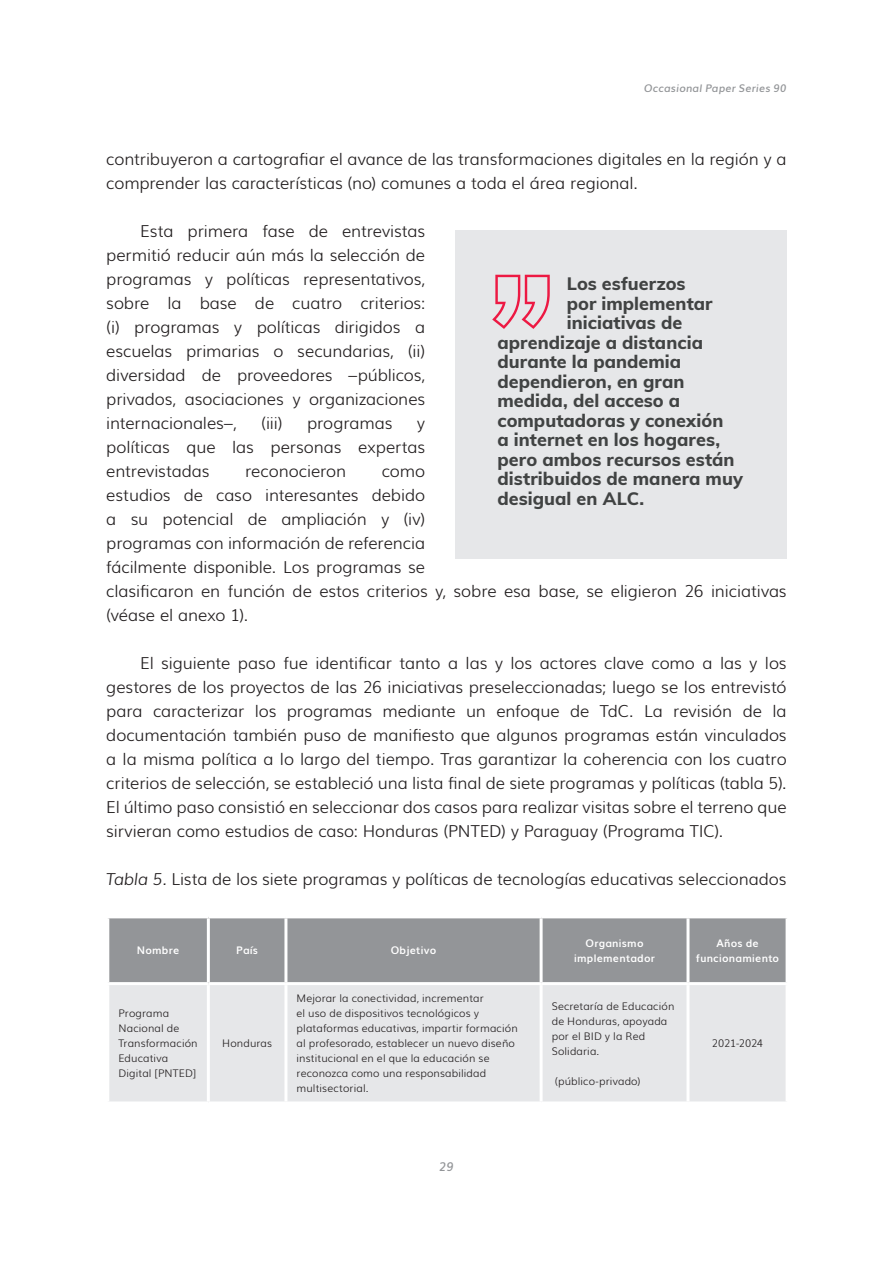
<style>
.page{position:relative;width:893px;height:1263px;background:#fff}
.page>*{position:absolute;margin:0;border:0;box-sizing:border-box;transform-origin:0 0}
.Cuerpo_Texto_Sin_justificar{font:800 18px "Muli";color:#414343}
.Cuerpo_Texto_Sangría{font:300 16.5px/24px "Muli";letter-spacing:-.01em;color:#231f20;text-align:justify}
.Cuerpo_de_Texto{font:300 16.5px "Muli";letter-spacing:-.005em;color:#231f20}
.t1{font:italic 600 12px "Muli";color:#939598}
.Cuerpo_Texto_Sin_justificar-2{font:300 10.5px/15px "Muli";letter-spacing:.01em;color:#231f20}
.Cuerpo_Texto_Centro{font:700 10.5px/15px "Muli";letter-spacing:.03em;color:#fff;text-align:center}
.t2{font:italic 600 10.5px "Muli";letter-spacing:.02em;color:#939598}
.Cuerpo_Texto_Sin_justificar-3{font:300 10.5px "Muli";letter-spacing:-.025em;color:#231f20}
.s1{font-style:italic}
</style>
<div class="page">
<div style="left:109px;top:918px;width:677px;height:64px;background:#939598"></div>
<div style="left:109px;top:985px;width:677px;height:116px;background:#e6e7e9"></div>
<hr style="left:284px;top:918px;width:3px;height:64px;background:#fff">
<hr style="left:540px;top:918px;width:3px;height:64px;background:#fff">
<hr style="left:686px;top:918px;width:3px;height:64px;background:#fff">
<hr style="left:284px;top:985px;width:3px;height:116px;background:#fff">
<hr style="left:540px;top:985px;width:3px;height:116px;background:#fff">
<hr style="left:686px;top:985px;width:3px;height:116px;background:#fff">
<hr style="left:207px;top:918px;width:3px;height:64px;background:#fff">
<hr style="left:207px;top:985px;width:3px;height:116px;background:#fff">
<div style="left:455px;top:230px;width:332px;height:328px;background:#e6e7e9"></div>
<svg style="left:492px;top:275px;width:58px;height:54px"></svg>
<p class="t2" style="left:644px;top:79px;width:144px">Occasional Paper Series 90</p>
<p class="Cuerpo_Texto_Sangría" style="left:106px;top:146px;width:682px">contribuyeron a cartografiar el avance de las transformaciones digitales en la región y a comprender las características (no) comunes a toda el área regional.</p>
<p class="Cuerpo_Texto_Sangría" style="left:106px;top:218px;width:320px;text-indent:34px">Esta primera fase de entrevistas permitió reducir aún más la selección de programas y políticas representativos, sobre la base de cuatro criterios: (i) programas y políticas dirigidos a escuelas primarias o secundarias, (ii) diversidad de proveedores –públicos, privados, asociaciones y organizaciones internacionales–,</p>
<p class="Cuerpo_Texto_Sin_justificar" style="left:567px;top:271px;width:120px">Los esfuerzos</p>
<p class="Cuerpo_Texto_Sin_justificar" style="left:567px;top:290px;width:147px">por implementar</p>
<p class="Cuerpo_Texto_Sin_justificar" style="left:567px;top:310px;width:117px">iniciativas de</p>
<p class="Cuerpo_Texto_Sin_justificar" style="left:497px;top:329px;width:207px">aprendizaje a distancia</p>
<p class="Cuerpo_Texto_Sin_justificar" style="left:497px;top:349px;width:185px">durante la pandemia</p>
<p class="Cuerpo_Texto_Sin_justificar" style="left:497px;top:368px;width:188px">dependieron, en gran</p>
<p class="Cuerpo_Texto_Sin_justificar" style="left:497px;top:388px;width:184px">medida, del acceso a</p>
<p class="Cuerpo_Texto_Sin_justificar" style="left:497px;top:407px;width:227px">computadoras y conexión</p>
<p class="Cuerpo_Texto_Sin_justificar" style="left:497px;top:427px;width:224px">a internet en los hogares,</p>
<p class="Cuerpo_Texto_Sin_justificar" style="left:497px;top:446px;width:239px">pero ambos recursos están</p>
<p class="Cuerpo_Texto_Sin_justificar" style="left:497px;top:466px;width:247px">distribuidos de manera muy</p>
<p class="Cuerpo_Texto_Sin_justificar" style="left:497px;top:485px;width:148px">desigual en ALC.</p>
<p class="Cuerpo_Texto_Sangría" style="left:261px;top:410px;width:23px">(iii)</p>
<p class="Cuerpo_Texto_Sangría" style="left:307px;top:410px;width:87px">programas</p>
<p class="Cuerpo_Texto_Sangría" style="left:106px;top:410px;width:320px;text-indent:311px">y políticas que las personas expertas entrevistadas</p>
<p class="Cuerpo_Texto_Sangría" style="left:245px;top:458px;width:102px">reconocieron</p>
<p class="Cuerpo_Texto_Sangría" style="left:106px;top:458px;width:682px;text-align:left;text-indent:275px">como<br>estudios de caso interesantes debido<br>a su potencial de ampliación y (iv)<br>programas con información de referencia<br>fácilmente disponible. Los programas se<br>clasificaron en función de estos criterios y, sobre esa base, se eligieron 26 iniciativas (véase el anexo 1).</p>
<p class="Cuerpo_Texto_Sangría" style="left:106px;top:650px;width:682px;text-indent:34px">El siguiente paso fue identificar tanto a las y los actores clave como a las y los gestores de los proyectos de las 26 iniciativas preseleccionadas; luego se los entrevistó para caracterizar los programas mediante un enfoque de TdC. La revisión de la documentación también puso de manifiesto que algunos programas están vinculados a la misma política a lo largo del tiempo. Tras garantizar la coherencia con los cuatro criterios de selección, se estableció una lista final de siete programas y políticas (tabla 5).<br>El último paso consistió en seleccionar dos casos para realizar visitas sobre el terreno que sirvieran como estudios de caso: Honduras (PNTED) y Paraguay (Programa TIC).</p>
<p class="Cuerpo_de_Texto" style="left:106px;top:866px;width:682px"><span class="s1">Tabla 5.</span> Lista de los siete programas y políticas de tecnologías educativas seleccionados</p>
<p class="Cuerpo_Texto_Centro" style="left:137px;top:942px;width:44px">Nombre</p>
<p class="Cuerpo_Texto_Centro" style="left:236px;top:942px;width:23px">País</p>
<p class="Cuerpo_Texto_Centro" style="left:391px;top:942px;width:47px">Objetivo</p>
<p class="Cuerpo_Texto_Centro" style="left:574px;top:935px;width:82px">Organismo implementador</p>
<p class="Cuerpo_Texto_Centro" style="left:696px;top:935px;width:85px">Años de funcionamiento</p>
<p class="Cuerpo_Texto_Sin_justificar-2" style="left:118px;top:1005px;width:81px">Programa<br>Nacional de<br>Transformación<br>Educativa<br>Digital [PNTED]</p>
<p class="Cuerpo_Texto_Sin_justificar-2" style="left:222px;top:1035px;width:51px">Honduras</p>
<p class="Cuerpo_Texto_Sin_justificar-2" style="left:297px;top:990px;width:223px">Mejorar la conectividad, incrementar<br>el uso de dispositivos tecnológicos y plataformas educativas, impartir formación al profesorado, establecer un nuevo diseño institucional en el que la educación se reconozca como una responsabilidad multisectorial.</p>
<p class="Cuerpo_Texto_Sin_justificar-2" style="left:552px;top:998px;width:124px">Secretaría de Educación de Honduras, apoyada por el BID y la Red<br>Solidaria.</p>
<p class="Cuerpo_Texto_Sin_justificar-2" style="left:555px;top:1073px;width:87px">(público-privado)</p>
<p class="t1" style="left:439px;top:1157px;width:16px">29</p>
<p class="Cuerpo_Texto_Sin_justificar-3" style="left:712px;top:1035px;width:53px">2021-2024</p>
</div>
